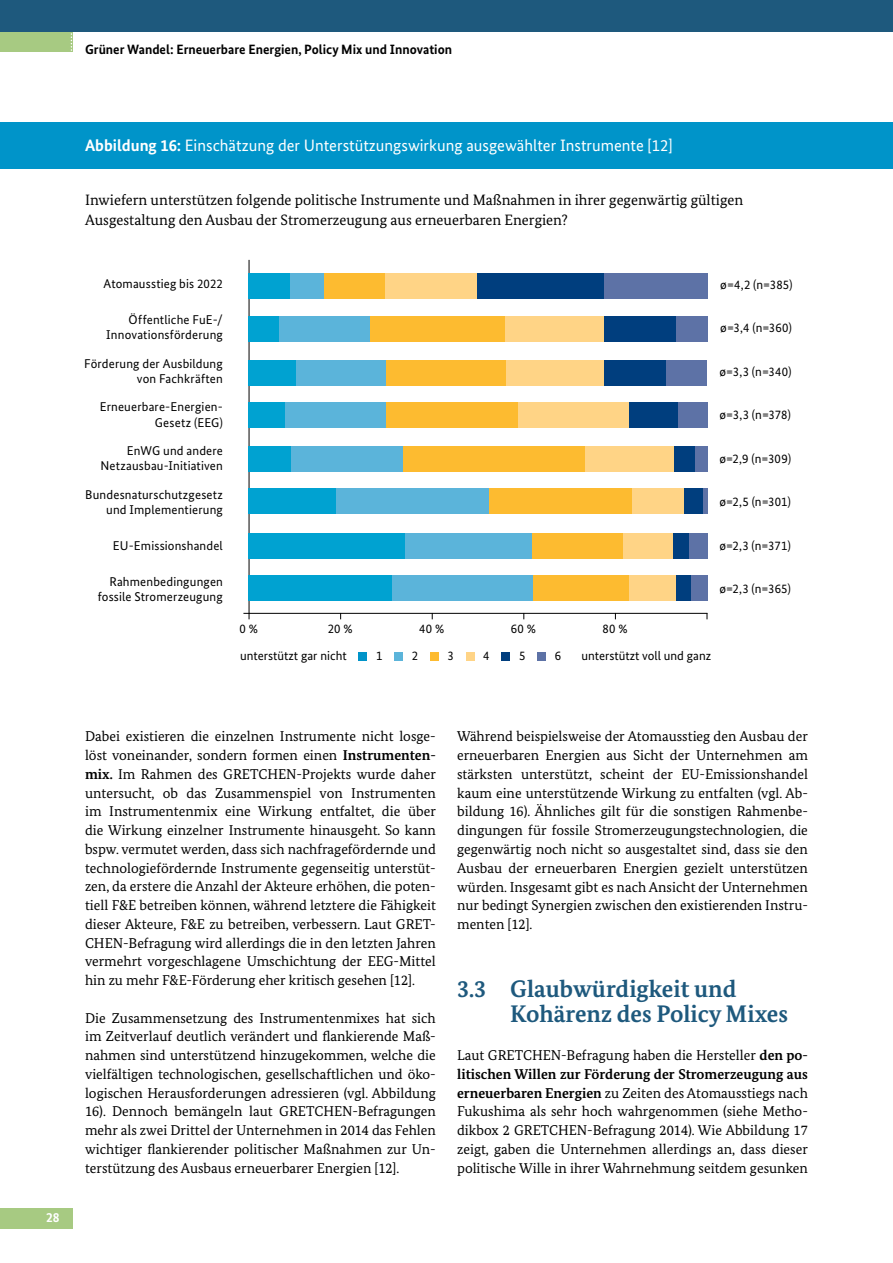
<style>
.page{position:relative;width:893px;height:1263px;background:#fff}
.page>*{position:absolute;margin:0;border:0;box-sizing:border-box;transform-origin:0 0}
.t1{font:700 24px/25.5px "Bundes Serif";color:#1e597d}
.t2{font:16.5px "Bundes Sans";color:#fff}
.t3{font:15px/19.5px "Bundes Serif";color:#000}
.t4{font:14.25px/18.8px "Bundes Serif";color:#000;text-align:justify}
.t5{font:700 13.5px "Bundes Sans";color:#000}
.t6{font:700 13.5px "Bundes Sans";color:#fff}
.t7{font:12.75px/15.3px "Bundes Sans";letter-spacing:.01em;color:#000;text-align:right}
.s1{font-weight:700}
</style>
<div class="page">
<div style="left:0;top:1208px;width:72px;height:20px;background:#a7ca82"></div>
<div style="left:0;top:123px;width:893px;height:46px;background:#0094c9"></div>
<hr style="left:249px;top:613px;width:458px;height:1px;background:#000">
<svg style="left:243px;top:613px;width:7px;height:6px"></svg>
<div style="left:358px;top:652px;width:9px;height:8px;background:#0094c9"></div>
<div style="left:394px;top:652px;width:9px;height:8px;background:#5bb4da"></div>
<div style="left:430px;top:652px;width:8px;height:8px;background:#fdbb30"></div>
<div style="left:466px;top:652px;width:8px;height:8px;background:#ffd486"></div>
<div style="left:501px;top:652px;width:9px;height:8px;background:#003e7e"></div>
<div style="left:537px;top:652px;width:9px;height:8px;background:#5d72a6"></div>
<hr style="left:249px;top:260px;width:1px;height:354px;background:#000">
<div style="left:248px;top:274px;width:46px;height:25px;background:#00a2d1"></div>
<div style="left:248px;top:316px;width:31px;height:26px;background:#00a2d1"></div>
<div style="left:248px;top:360px;width:49px;height:25px;background:#00a2d1"></div>
<div style="left:248px;top:402px;width:37px;height:26px;background:#00a2d1"></div>
<div style="left:248px;top:446px;width:45px;height:25px;background:#00a2d1"></div>
<div style="left:248px;top:488px;width:89px;height:26px;background:#00a2d1"></div>
<div style="left:248px;top:533px;width:158px;height:26px;background:#00a2d1"></div>
<div style="left:248px;top:576px;width:145px;height:25px;background:#00a2d1"></div>
<div style="left:290px;top:274px;width:34px;height:25px;background:#5bb4da"></div>
<div style="left:279px;top:316px;width:92px;height:26px;background:#5bb4da"></div>
<div style="left:296px;top:360px;width:91px;height:25px;background:#5bb4da"></div>
<div style="left:285px;top:402px;width:101px;height:26px;background:#5bb4da"></div>
<div style="left:292px;top:446px;width:112px;height:25px;background:#5bb4da"></div>
<div style="left:336px;top:488px;width:153px;height:26px;background:#5bb4da"></div>
<div style="left:405px;top:533px;width:128px;height:26px;background:#5bb4da"></div>
<div style="left:393px;top:576px;width:141px;height:25px;background:#5bb4da"></div>
<div style="left:324px;top:274px;width:62px;height:25px;background:#fdbb30"></div>
<div style="left:370px;top:316px;width:136px;height:26px;background:#fdbb30"></div>
<div style="left:386px;top:360px;width:120px;height:25px;background:#fdbb30"></div>
<div style="left:386px;top:402px;width:132px;height:26px;background:#fdbb30"></div>
<div style="left:403px;top:446px;width:182px;height:25px;background:#fdbb30"></div>
<div style="left:489px;top:488px;width:143px;height:26px;background:#fdbb30"></div>
<div style="left:532px;top:533px;width:91px;height:26px;background:#fdbb30"></div>
<div style="left:533px;top:576px;width:97px;height:25px;background:#fdbb30"></div>
<div style="left:476px;top:274px;width:128px;height:25px;background:#003e7e"></div>
<div style="left:603px;top:316px;width:73px;height:26px;background:#003e7e"></div>
<div style="left:602px;top:360px;width:65px;height:25px;background:#003e7e"></div>
<div style="left:628px;top:402px;width:50px;height:26px;background:#003e7e"></div>
<div style="left:673px;top:446px;width:22px;height:25px;background:#003e7e"></div>
<div style="left:683px;top:488px;width:20px;height:26px;background:#003e7e"></div>
<div style="left:673px;top:533px;width:16px;height:26px;background:#003e7e"></div>
<div style="left:677px;top:576px;width:15px;height:25px;background:#003e7e"></div>
<div style="left:604px;top:274px;width:103px;height:25px;background:#5d72a6"></div>
<div style="left:676px;top:316px;width:31px;height:26px;background:#5d72a6"></div>
<div style="left:666px;top:360px;width:41px;height:25px;background:#5d72a6"></div>
<div style="left:678px;top:402px;width:29px;height:26px;background:#5d72a6"></div>
<div style="left:695px;top:446px;width:12px;height:25px;background:#5d72a6"></div>
<div style="left:703px;top:488px;width:5px;height:26px;background:#5d72a6"></div>
<div style="left:689px;top:533px;width:19px;height:26px;background:#5d72a6"></div>
<div style="left:691px;top:576px;width:17px;height:25px;background:#5d72a6"></div>
<div style="left:385px;top:274px;width:92px;height:25px;background:#ffd486"></div>
<div style="left:506px;top:316px;width:98px;height:26px;background:#ffd486"></div>
<div style="left:506px;top:360px;width:98px;height:25px;background:#ffd486"></div>
<div style="left:518px;top:402px;width:111px;height:26px;background:#ffd486"></div>
<div style="left:585px;top:446px;width:88px;height:25px;background:#ffd486"></div>
<div style="left:632px;top:488px;width:51px;height:26px;background:#ffd486"></div>
<div style="left:623px;top:533px;width:50px;height:26px;background:#ffd486"></div>
<div style="left:630px;top:576px;width:46px;height:25px;background:#ffd486"></div>
<div style="left:0;top:32px;width:72px;height:20px;background:#a7ca82"></div>
<svg style="left:71px;top:33px;width:1px;height:18px"></svg>
<div style="left:0;top:0;width:893px;height:32px;background:#1e597d"></div>
<p class="t5" style="left:85px;top:41px;width:369px">Grüner Wandel: Erneuerbare Energien, Policy Mix und Innovation</p>
<p class="t2" style="left:85px;top:136px;width:589px"><span class="s1">Abbildung 16:</span> Einschätzung der Unterstützungswirkung ausgewählter Instrumente [12]</p>
<p class="t3" style="left:85px;top:190px;width:660px">Inwiefern unterstützen folgende politische Instrumente und Maßnahmen in ihrer gegenwärtig gültigen<br>Ausgestaltung den Ausbau der Stromerzeugung aus erneuerbaren Energien?</p>
<p class="t7" style="left:104px;top:276px;width:121px">Atomausstieg bis 2022</p>
<p class="t7" style="left:106px;top:312px;width:118px">Öffentliche FuE-/<br>Innovationsförderung</p>
<p class="t7" style="left:84px;top:356px;width:140px">Förderung der Ausbildung von Fachkräften</p>
<p class="t7" style="left:100px;top:399px;width:125px">Erneuerbare-Energien-<br>Gesetz (EEG)</p>
<p class="t7" style="left:100px;top:443px;width:124px">EnWG und andere<br>Netzausbau-Initiativen</p>
<p class="t7" style="left:85px;top:487px;width:139px">Bundesnaturschutzgesetz und Implementierung</p>
<p class="t7" style="left:113px;top:538px;width:112px">EU-Emissionshandel</p>
<p class="t7" style="left:98px;top:574px;width:127px">Rahmenbedingungen fossile Stromerzeugung</p>
<p class="t7" style="left:720px;top:277px;width:74px">ø=4,2 (n=385)</p>
<p class="t7" style="left:720px;top:320px;width:73px">ø=3,4 (n=360)</p>
<p class="t7" style="left:719px;top:364px;width:74px">ø=3,3 (n=340)</p>
<p class="t7" style="left:719px;top:407px;width:73px">ø=3,3 (n=378)</p>
<p class="t7" style="left:719px;top:450px;width:73px">ø=2,9 (n=309)</p>
<p class="t7" style="left:719px;top:494px;width:73px">ø=2,5 (n=301)</p>
<p class="t7" style="left:719px;top:537px;width:73px">ø=2,3 (n=371)</p>
<p class="t7" style="left:719px;top:581px;width:73px">ø=2,3 (n=365)</p>
<p class="t7" style="left:328px;top:620px;width:26px">20 %</p>
<p class="t7" style="left:419px;top:620px;width:27px">40 %</p>
<p class="t7" style="left:511px;top:620px;width:27px">60 %</p>
<p class="t7" style="left:602px;top:620px;width:27px">80 %</p>
<p class="t7" style="left:240px;top:648px;width:108px">unterstützt gar nicht</p>
<p class="t7" style="left:376px;top:648px;width:8px">1</p>
<p class="t7" style="left:412px;top:648px;width:8px">2</p>
<p class="t7" style="left:448px;top:648px;width:8px">3</p>
<p class="t7" style="left:483px;top:648px;width:8px">4</p>
<p class="t7" style="left:519px;top:648px;width:8px">5</p>
<p class="t7" style="left:555px;top:648px;width:8px">6</p>
<p class="t7" style="left:581px;top:648px;width:131px">unterstützt voll und ganz</p>
<p class="t7" style="left:239px;top:620px;width:20px">0 %</p>
<p class="t6" style="left:46px;top:1209px;width:15px">28</p>
<p class="t4" style="left:85px;top:727px;width:352px">Dabei existieren die einzelnen Instrumente nicht losge&shy;löst voneinander, sondern formen einen <span class="s1">Instrumenten&shy;mix.</span> Im Rahmen des GRETCHEN-Projekts wurde daher untersucht, ob das Zusammenspiel von Instrumenten im Instrumentenmix eine Wirkung entfaltet, die über die Wirkung einzelner Instrumente hinausgeht. So kann bspw. vermutet werden, dass sich nachfragefördernde und technologiefördernde Instrumente gegenseitig unterstüt&shy;zen, da erstere die Anzahl der Akteure erhöhen, die poten&shy;tiell F&amp;E betreiben können, während letztere die Fähigkeit dieser Akteure, F&amp;E zu betreiben, verbessern. Laut GRET-CHEN-Befragung wird allerdings die in den letzten Jahren vermehrt vorgeschlagene Umschichtung der EEG-Mittel hin zu mehr F&amp;E-Förderung eher kritisch gesehen [12].</p>
<p class="t4" style="left:85px;top:1008px;width:352px">Die Zusammensetzung des Instrumentenmixes hat sich im Zeitverlauf deutlich verändert und flankierende Maß&shy;nahmen sind unterstützend hinzugekommen, welche die vielfältigen technologischen, gesellschaftlichen und öko&shy;logischen Herausforderungen adressieren (vgl. Abbildung 16). Dennoch bemängeln laut GRETCHEN-Befragungen mehr als zwei Drittel der Unternehmen in 2014 das Fehlen wichtiger flankierender politischer Maßnahmen zur Un&shy;terstützung des Ausbaus erneuerbarer Energien [12].</p>
<p class="t4" style="left:457px;top:727px;width:352px">Während beispielsweise der Atomausstieg den Ausbau der erneuerbaren Energien aus Sicht der Unternehmen am stärksten unterstützt, scheint der EU-Emissionshandel kaum eine unterstützende Wirkung zu entfalten (vgl. Ab&shy;bildung 16). Ähnliches gilt für die sonstigen Rahmenbe&shy;dingungen für fossile Stromerzeugungstechnologien, die gegenwärtig noch nicht so ausgestaltet sind, dass sie den Ausbau der erneuerbaren Energien gezielt unterstützen würden. Insgesamt gibt es nach Ansicht der Unternehmen nur bedingt Synergien zwischen den existierenden Instru&shy;menten [12].</p>
<h3 class="t1" style="left:510px;top:975px;width:279px;text-indent:-53px">3.3 Glaubwürdigkeit und<br>Kohärenz des Policy Mixes</h3>
<p class="t4" style="left:457px;top:1046px;width:352px">Laut GRETCHEN-Befragung haben die Hersteller <span class="s1">den po&shy;litischen Willen zur Förderung der Stromerzeugung aus erneuerbaren Energien</span> zu Zeiten des Atomausstiegs nach Fukushima als sehr hoch wahrgenommen (siehe Metho&shy;dikbox 2 GRETCHEN-Befragung 2014). Wie Abbildung 17 zeigt, gaben die Unternehmen allerdings an, dass dieser politische Wille in ihrer Wahrnehmung seitdem gesunken</p>
</div>
